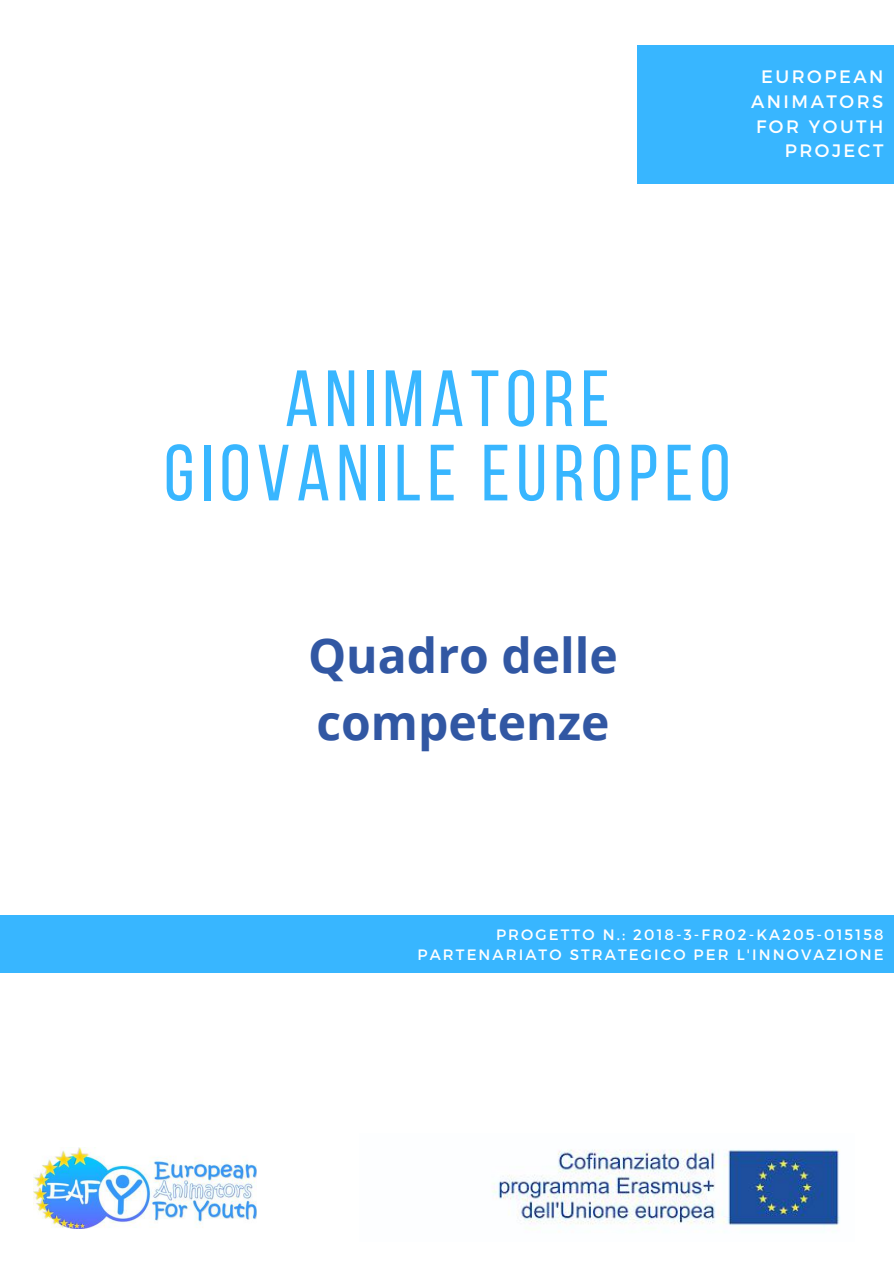
<style>
.page{position:relative;width:894px;height:1264px;background:#fff}
.page>*{position:absolute;margin:0;border:0;box-sizing:border-box;transform-origin:0 0}
.t1{font:79.5px/74.2px "Bebas Neue";letter-spacing:.08em;color:#38b6ff;text-align:center}
.t2{font:700 48px/66.4px "Open Sans";color:#3157a3}
.t3{font:18px/24.8px "Montserrat";letter-spacing:.14em;color:#fff;text-align:right}
.t4{font:15px/20.2px "Montserrat";letter-spacing:.14em;color:#fff;text-align:right}
</style>
<div class="page">
<div style="left:0;top:915px;width:893px;height:58px;background:#38b6ff"></div>
<div style="left:637px;top:45px;width:256px;height:139px;background:#38b6ff"></div>
<img style="left:34px;top:1147px;width:222px;height:81px">
<img style="left:492px;top:1149px;width:348px;height:80px">
<p class="t3" style="left:750px;top:63px;width:134px">EUROPEAN<br>ANIMATORS<br>FOR YOUTH<br>PROJECT</p>
<h1 class="t1" style="left:164px;top:369px;width:567px">ANIMATORE<br>GIOVANILE EUROPEO</h1>
<h2 class="t2" style="left:308px;top:621px;width:311px">Quadro delle competenze</h2>
<p class="t4" style="left:417px;top:923px;width:467px">PROGETTO N.: 2018-3-FR02-KA205-015158<br>PARTENARIATO STRATEGICO PER L'INNOVAZIONE</p>
</div>
